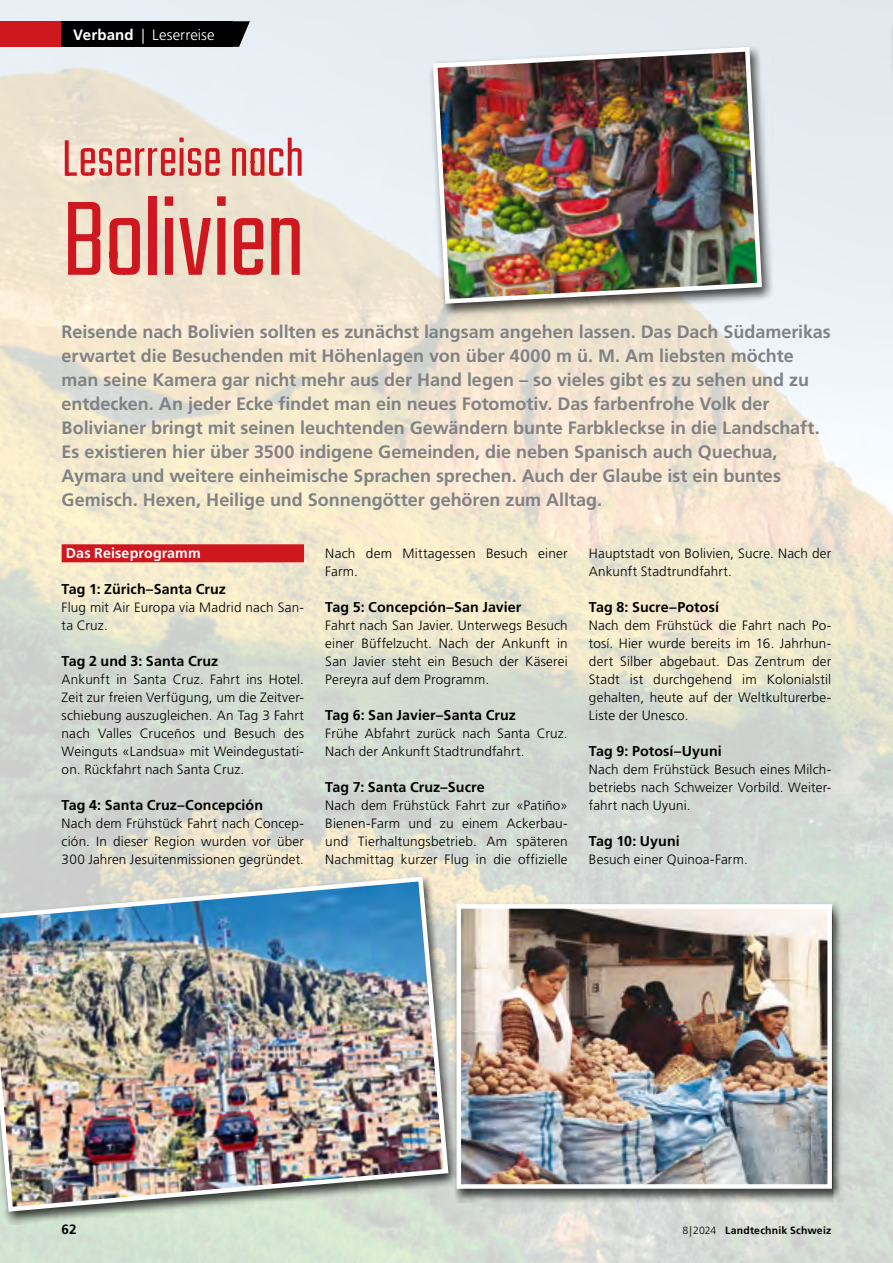
<style>
.page{position:relative;width:893px;height:1263px;background:#fff}
.page>*{position:absolute;margin:0;border:0;box-sizing:border-box;transform-origin:0 0}
.t1{font:300 117px "Teko";letter-spacing:-.01em;color:#ce171e}
.t2{font:300 57px "Teko";color:#ce171e}
.t3{font:700 18px/24px "Frutiger LT Std";color:#808285}
.t4{font:300 15px "Frutiger LT Std";letter-spacing:.005em;color:#fff}
.t5{font:700 14.25px "Frutiger LT Std";letter-spacing:.005em;color:#000}
.t6{font:700 14.25px "Frutiger LT Std";letter-spacing:.01em;color:#fff}
.t7{font:300 13.5px/18px "Frutiger LT Std";letter-spacing:.015em;color:#000;text-align:justify}
.t8{font:700 13.5px "Frutiger LT Std";color:#000}
.t9{font:700 10.5px "Frutiger LT Std";letter-spacing:.015em;color:#000}
.s1{font-weight:700}
.s2{font-weight:300}
</style>
<div class="page">
<div style="left:62px;top:544px;width:242px;height:18px;background:#ce171e"></div>
<div style="left:0;top:874px;width:459px;height:351px;background:#000;opacity:.75"></div>
<img style="left:0;top:874px;width:451px;height:340px">
<div style="left:451px;top:901px;width:392px;height:301px;background:#000;opacity:.75"></div>
<img style="left:461px;top:909px;width:366px;height:275px">
<div style="left:456px;top:904px;width:376px;height:285px;border:4px solid #fff"></div>
<div style="left:427px;top:44px;width:347px;height:274px;background:#000;opacity:.75"></div>
<img style="left:430px;top:45px;width:334px;height:261px">
<div style="left:888px;top:0;width:5px;height:385px;background:#e6ecf2"></div>
<svg style="left:891px;top:24px;width:2px;height:48px"></svg>
<div style="left:0;top:21px;width:62px;height:26px;background:#ce171e"></div>
<div style="left:62px;top:21px;width:171px;height:26px;background:#000"></div>
<svg style="left:233px;top:21px;width:17px;height:26px"></svg>
<p class="t4" style="left:73px;top:26px;width:143px"><span class="s1">Verband</span> | Leserreise</p>
<h2 class="t2" style="left:62px;top:128px;width:244px">Leserreise nach</h2>
<h1 class="t1" style="left:62px;top:177px;width:245px">Bolivien</h1>
<p class="t3" style="left:62px;top:319px;width:771px">Reisende nach Bolivien sollten es zunächst langsam angehen lassen. Das Dach Südamerikas erwartet die Besuchenden mit Höhenlagen von über 4000 m ü. M. Am liebsten möchte man seine Kamera gar nicht mehr aus der Hand legen – so vieles gibt es zu sehen und zu entdecken. An jeder Ecke findet man ein neues Fotomotiv. Das farbenfrohe Volk der Bolivianer bringt mit seinen leuchtenden Gewändern bunte Farbkleckse in die Landschaft.<br>Es existieren hier über 3500 indigene Gemeinden, die neben Spanisch auch Quechua, Aymara und weitere einheimische Sprachen sprechen. Auch der Glaube ist ein buntes Gemisch. Hexen, Heilige und Sonnengötter gehören zum Alltag.</p>
<p class="t6" style="left:66px;top:545px;width:136px">Das Reiseprogramm</p>
<p class="t5" style="left:62px;top:581px;width:166px">Tag 1: Zürich–Santa Cruz</p>
<p class="t7" style="left:62px;top:599px;width:244px">Flug mit Air Europa via Madrid nach San&shy;ta Cruz.</p>
<p class="t5" style="left:62px;top:653px;width:158px">Tag 2 und 3: Santa Cruz</p>
<p class="t7" style="left:62px;top:671px;width:244px">Ankunft in Santa Cruz. Fahrt ins Hotel.<br>Zeit zur freien Verfügung, um die Zeitver&shy;schiebung auszugleichen. An Tag 3 Fahrt nach Valles Cruceños und Besuch des Weinguts «Landsua» mit Weindegustati&shy;on. Rückfahrt nach Santa Cruz.</p>
<p class="t5" style="left:62px;top:797px;width:203px">Tag 4: Santa Cruz–Concepción</p>
<p class="t7" style="left:62px;top:815px;width:244px">Nach dem Frühstück Fahrt nach Concep&shy;ción. In dieser Region wurden vor über 300 Jahren Jesuitenmissionen gegründet.</p>
<p class="t7" style="left:589px;top:545px;width:244px">Hauptstadt von Bolivien, Sucre. Nach der<br>Ankunft Stadtrundfahrt.</p>
<p class="t5" style="left:589px;top:599px;width:132px">Tag 8: Sucre–Potosí</p>
<p class="t7" style="left:589px;top:617px;width:244px">Nach dem Frühstück die Fahrt nach Po&shy;tosí. Hier wurde bereits im 16. Jahrhun&shy;dert Silber abgebaut. Das Zentrum der Stadt ist durchgehend im Kolonialstil gehalten, heute auf der Weltkulturerbe-Liste der Unesco.</p>
<p class="t5" style="left:589px;top:743px;width:134px">Tag 9: Potosí–Uyuni</p>
<p class="t7" style="left:589px;top:761px;width:244px">Nach dem Frühstück Besuch eines Milch&shy;betriebs nach Schweizer Vorbild. Weiter&shy;fahrt nach Uyuni.</p>
<p class="t5" style="left:589px;top:833px;width:92px">Tag 10: Uyuni</p>
<p class="t7" style="left:589px;top:851px;width:160px">Besuch einer Quinoa-Farm.</p>
<p class="t7" style="left:325px;top:545px;width:244px">Nach dem Mittagessen Besuch einer<br>Farm.</p>
<p class="t5" style="left:325px;top:599px;width:198px">Tag 5: Concepción–San Javier</p>
<p class="t7" style="left:325px;top:617px;width:244px">Fahrt nach San Javier. Unterwegs Besuch einer Büffelzucht. Nach der Ankunft in San Javier steht ein Besuch der Käserei Pereyra auf dem Programm.</p>
<p class="t5" style="left:325px;top:707px;width:192px">Tag 6: San Javier–Santa Cruz</p>
<p class="t7" style="left:325px;top:725px;width:244px">Frühe Abfahrt zurück nach Santa Cruz.<br>Nach der Ankunft Stadtrundfahrt.</p>
<p class="t5" style="left:325px;top:779px;width:161px">Tag 7: Santa Cruz–Sucre</p>
<p class="t7" style="left:325px;top:797px;width:244px">Nach dem Frühstück Fahrt zur «Patiño» Bienen-Farm und zu einem Ackerbau&shy;und Tierhaltungsbetrieb. Am späteren Nachmittag kurzer Flug in die offizielle</p>
<p class="t8" style="left:62px;top:1221px;width:17px">62</p>
<p class="t9" style="left:682px;top:1224px;width:150px"><span class="s2">8|2024</span> Landtechnik Schweiz</p>
</div>
